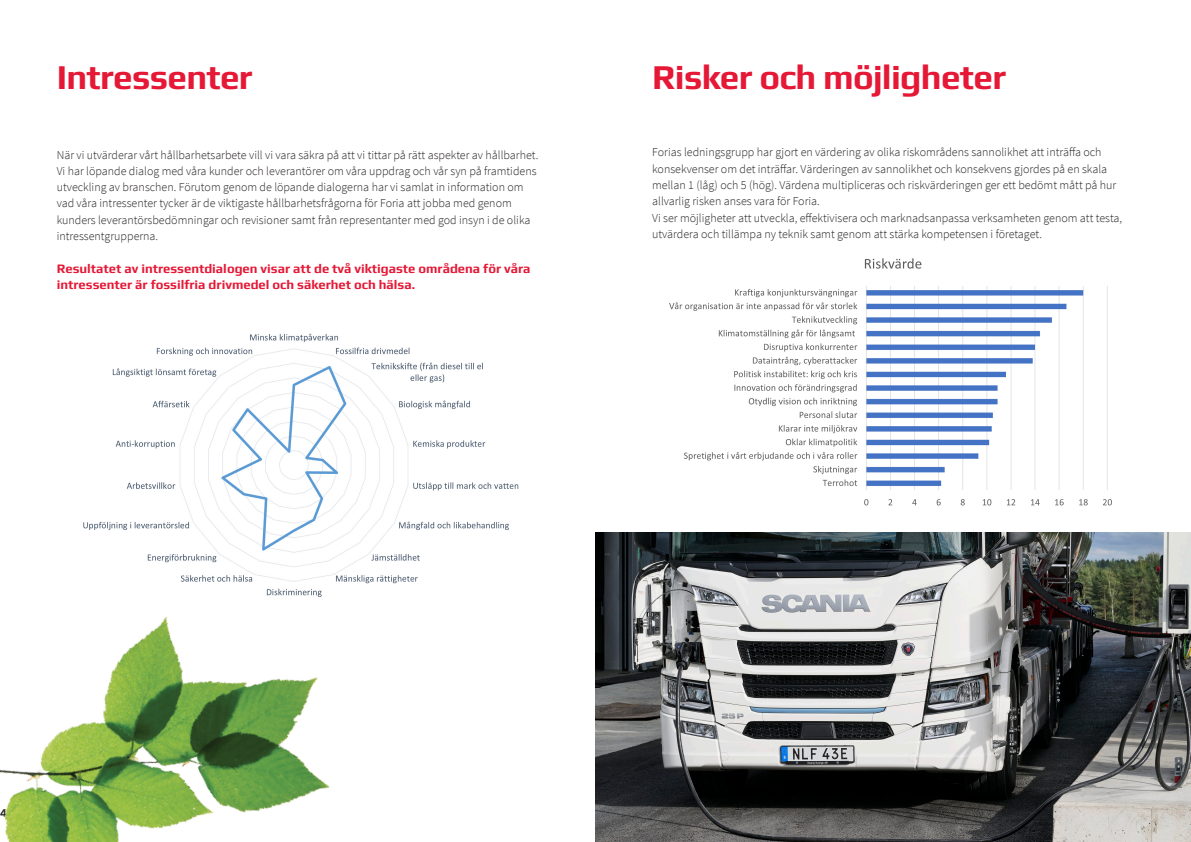
<style>
.page{position:relative;width:1191px;height:842px;background:#fff}
.page>*{position:absolute;margin:0;border:0;box-sizing:border-box;transform-origin:0 0}
.Rubrik{font:700 35px "Play";letter-spacing:-.02em;color:#e51836}
.Brödtext__stor{font:700 13px/16.3px "Play";color:#e51836}
.Brödtext__stor-2{font:300 12px/16.3px "Source Sans Pro";color:#231f20}
.t1{font:700 12px "Play";color:#231f20}
</style>
<div class="page">
<img style="left:595px;top:533px;width:596px;height:309px">
<img style="left:83px;top:333px;width:436px;height:251px">
<img style="left:0;top:547px;width:394px;height:295px">
<img style="left:669px;top:258px;width:443px;height:248px">
<p class="Rubrik" style="left:57px;top:57px;width:198px">Intressenter</p>
<p class="Brödtext__stor-2" style="left:57px;top:147px;width:483px">När vi utvärderar vårt hållbarhetsarbete vill vi vara säkra på att vi tittar på rätt aspekter av hållbarhet.<br>Vi har löpande dialog med våra kunder och leverantörer om våra uppdrag och vår syn på framtidens utveckling av branschen. Förutom genom de löpande dialogerna har vi samlat in information om vad våra intressenter tycker är de viktigaste hållbarhetsfrågorna för Foria att jobba med genom kunders leverantörsbedömningar och revisioner samt från representanter med god insyn i de olika intressentgrupperna.</p>
<p class="Brödtext__stor" style="left:57px;top:260px;width:475px">Resultatet av intressentdialogen visar att de två viktigaste områdena för våra intressenter är fossilfria drivmedel och säkerhet och hälsa.</p>
<p class="Rubrik" style="left:652px;top:57px;width:355px">Risker och möjligheter</p>
<p class="Brödtext__stor-2" style="left:652px;top:144px;width:465px">Forias ledningsgrupp har gjort en värdering av olika riskområdens sannolikhet att inträffa och konsekvenser om det inträffar. Värderingen av sannolikhet och konsekvens gjordes på en skala mellan 1 (låg) och 5 (hög). Värdena multipliceras och riskvärderingen ger ett bedömt mått på hur allvarlig risken anses vara för Foria.</p>
<p class="Brödtext__stor-2" style="left:652px;top:210px;width:471px">Vi ser möjligheter att utveckla, effektivisera och marknadsanpassa verksamheten genom att testa, utvärdera och tillämpa ny teknik samt genom att stärka kompetensen i företaget.</p>
<p class="t1" style="left:0;top:806px;width:8px">4</p>
</div>
